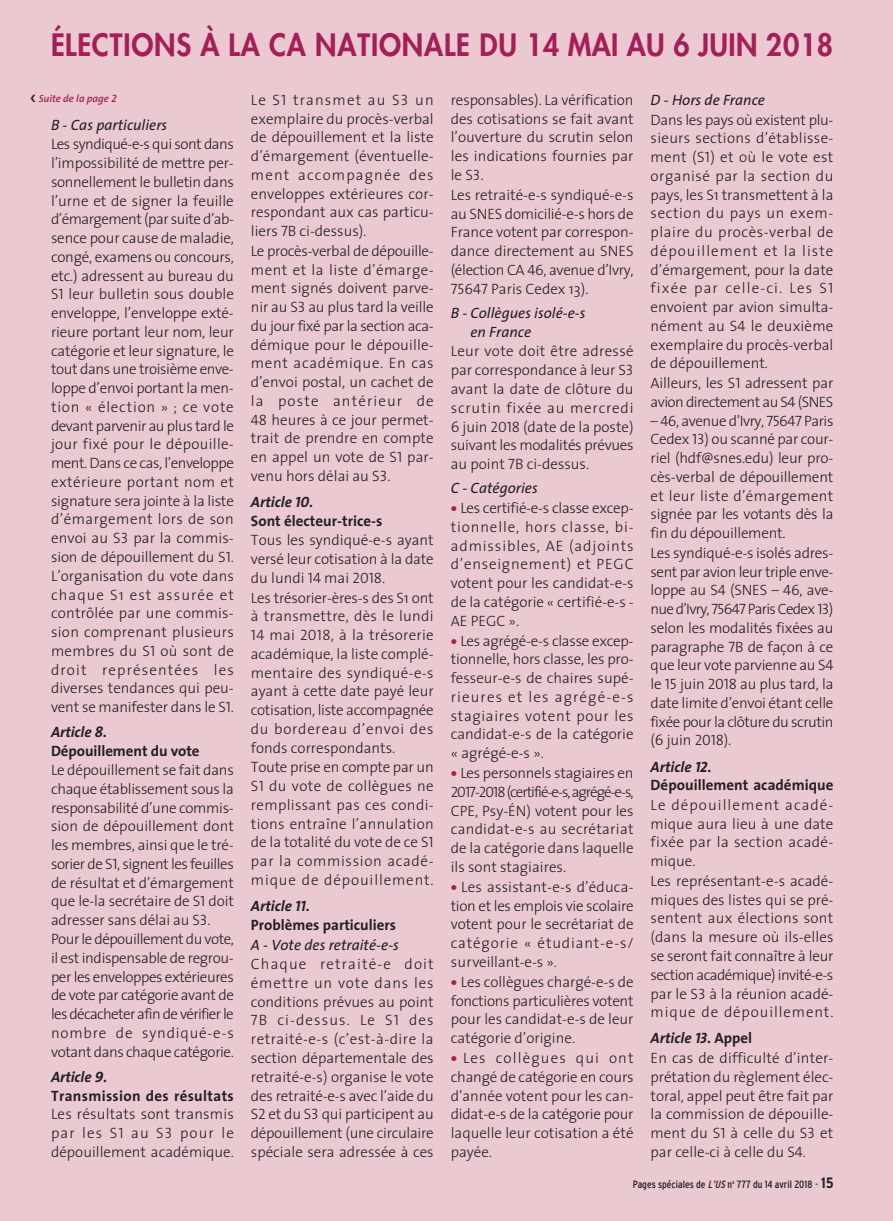
<style>
.page{position:relative;width:893px;height:1221px;background:#fff}
.page>*{position:absolute;margin:0;border:0;box-sizing:border-box;transform-origin:0 0}
.t1{font:800 30px "Futura";letter-spacing:.03em;color:#a61e58;scale:.94 1}
.t2{font:300 15px/18.8px "The Sans";color:#231f20}
.t3{font:300 15px/18.8px "The Sans";letter-spacing:-.02em;color:#231f20}
.t4{font:italic 15px "The Sans";color:#231f20}
.t5{font:300 15px "The Sans";letter-spacing:.02em;color:#231f20}
.t6{font:300 15px "The Sans";letter-spacing:.055em;color:#231f20}
.t7{font:condensed 10.5px "Interstate";color:#231f20}
.t8{font:italic 600 10.5px "The Sans";color:#a61e58}
.s1{font-family:"The Sans Light Caps";font-weight:400}
.s2{font-weight:700;font-style:italic}
.s3{font-family:"The Sans Bold Caps";font-weight:400;font-style:italic}
.s4{font-weight:700}
.s5{font-weight:400;font-style:italic}
.s6{font-weight:800;color:#a61e58}
.s7{font-family:"The Sans Semi Bold Caps";font-weight:400}
.s8{font-style:italic}
.s9{font-weight:300;font-stretch:normal}
.s10{font-weight:700;font-size:15px}
</style>
<div class="page">
<div style="left:0;top:0;width:893px;height:1220px;background:#eac9d0"></div>
<p class="t1" style="left:51px;top:29px;width:834px">ÉLECTIONS À LA CA NATIONALE DU 14 MAI AU 6 JUIN 2018</p>
<p class="t2" style="left:251px;top:92px;width:184px">Le S<span class="s1">1</span> transmet au S<span class="s1">3</span> un exemplaire du procès-verbal de dépouillement et la liste d’émargement (éventuelle&shy;ment accompagnée des enveloppes extérieures cor&shy;respondant aux cas particu&shy;liers <span class="s1">7</span>B ci-dessus).<br>Le procès-verbal de dépouille&shy;ment et la liste d’émarge&shy;ment signés doivent parve&shy;nir au S<span class="s1">3</span> au plus tard la veille du jour fixé par la section aca&shy;démique pour le dépouille&shy;ment académique. En cas d’envoi postal, un cachet de la poste antérieur de<br><span class="s1">48</span> heures à ce jour permet&shy;trait de prendre en compte en appel un vote de S<span class="s1">1</span> par&shy;venu hors délai au S<span class="s1">3</span>.</p>
<p class="t2" style="left:251px;top:494px;width:184px"><span class="s2">Article</span> <span class="s3">10</span><span class="s4">.<br>Sont électeur-trice-s<br></span>Tous les syndiqué-e-s ayant versé leur cotisation à la date du lundi <span class="s1">14</span> mai <span class="s1">2018</span>.<br>Les trésorier-ères-s des S1 ont à transmettre, dès le lundi<br><span class="s1">14</span> mai <span class="s1">2018</span>, à la trésorerie académique, la liste complé&shy;mentaire des syndiqué-e-s ayant à cette date payé leur cotisation, liste accompagnée du bordereau d’envoi des fonds correspondants.<br>Toute prise en compte par un<br>S<span class="s1">1</span> du vote de collègues ne remplissant pas ces condi&shy;tions entraîne l’annulation de la totalité du vote de ce S<span class="s1">1 </span>par la commission acadé&shy;mique de dépouillement.</p>
<p class="t2" style="left:251px;top:898px;width:184px"><span class="s2">Article</span> <span class="s3">11</span><span class="s4">.<br>Problèmes particuliers<br></span><span class="s5">A - Vote des retraité-e-s<br></span>Chaque retraité-e doit émettre un vote dans les conditions prévues au point<br><span class="s1">7</span>B ci-dessus. Le S<span class="s1">1</span> des retraité-e-s (c’est-à-dire la section départementale des retraité-e-s) organise le vote des retraité-e-s avec l’aide du<br>S<span class="s1">2</span> et du S<span class="s1">3</span> qui participent au dépouillement (une circulaire spéciale sera adressée à ces</p>
<p class="t2" style="left:451px;top:92px;width:184px">responsables). La vérification des cotisations se fait avant l’ouverture du scrutin selon les indications fournies par le S<span class="s1">3</span>.<br>Les retraité-e-s syndiqué-e-s au SNES domicilié-e-s hors de<br>France votent par correspon&shy;dance directement au SNES (élection CA <span class="s1">46</span>, avenue d’Ivry,<br><span class="s1">75647</span> Paris Cedex 13).</p>
<p class="t4" style="left:451px;top:307px;width:136px">B - Collègues isolé-e-s</p>
<p class="t4" style="left:470px;top:325px;width:62px">en France</p>
<p class="t5" style="left:451px;top:345px;width:184px">Leur vote doit être adressé</p>
<p class="t2" style="left:451px;top:362px;width:184px">par correspondance à leur S<span class="s1">3</span></p>
<p class="t2" style="left:451px;top:381px;width:184px">avant la date de clôture du</p>
<p class="t6" style="left:451px;top:402px;width:184px">scrutin fixée au mercredi</p>
<p class="t2" style="left:451px;top:418px;width:184px">6 juin <span class="s1">2018</span> (date de la poste)</p>
<p class="t3" style="left:451px;top:437px;width:184px">suivant les modalités prévues</p>
<p class="t2" style="left:451px;top:456px;width:140px">au point <span class="s1">7</span>B ci-dessus.</p>
<p class="t4" style="left:451px;top:482px;width:89px">C - Catégories</p>
<p class="t2" style="left:451px;top:500px;width:184px;text-align:justify"><span class="s6">•</span> Les certifié-e-s classe excep&shy;tionnelle, hors classe, bi&shy;admissibles, AE (adjoints d’enseignement) et PEGC votent pour les candidat-e-s de la catégorie « certifié-e-s - AE PEGC ».</p>
<p class="t2" style="left:451px;top:632px;width:184px;text-align:justify"><span class="s6">•</span> Les agrégé-e-s classe excep&shy;tionnelle, hors classe, les pro&shy;fesseur-e-s de chaires supé&shy;rieures et les agrégé-e-s stagiaires votent pour les candidat-e-s de la catégorie « agrégé-e-s ».</p>
<p class="t2" style="left:451px;top:765px;width:184px;text-align:justify"><span class="s6">•</span> Les personnels stagiaires en <span class="s1">2017-2018</span>(certifié-e-s, agrégé-e-s, CPE, Psy-ÉN) votent pour les candidat-e-s au secrétariat de la catégorie dans laquelle ils sont stagiaires.</p>
<p class="t2" style="left:451px;top:878px;width:184px;text-align:justify"><span class="s6">•</span> Les assistant-e-s d’éduca&shy;tion et les emplois vie scolaire votent pour le secrétariat de catégorie « étudiant-e-s/ surveillant-e-s ».</p>
<p class="t2" style="left:451px;top:973px;width:184px;text-align:justify"><span class="s6">•</span> Les collègues chargé-e-s de fonctions particulières votent pour les candidat-e-s de leur catégorie d’origine.</p>
<p class="t2" style="left:451px;top:1050px;width:184px;text-align:justify"><span class="s6">•</span> Les collègues qui ont changé de catégorie en cours d’année votent pour les can&shy;didat-e-s de la catégorie pour laquelle leur cotisation a été payée.</p>
<p class="t2" style="left:651px;top:92px;width:184px"><span class="s5">D - Hors de France<br></span>Dans les pays où existent plu&shy;sieurs sections d’établisse&shy;ment (S<span class="s1">1</span>) et où le vote est organisé par la section du pays, les S1 transmettent à la section du pays un exem&shy;plaire du procès-verbal de dépouillement et la liste d’émargement, pour la date fixée par celle-ci. Les S<span class="s1">1 </span>envoient par avion simulta&shy;nément au S<span class="s1">4</span> le deuxième exemplaire du procès-verbal de dépouillement.<br>Ailleurs, les S<span class="s1">1</span> adressent par avion directement au S<span class="s1">4</span> (SNES</p>
<p class="t2" style="left:651px;top:412px;width:184px">– <span class="s1">46</span>, avenue d’Ivry, <span class="s1">75647</span> Paris<br>Cedex <span class="s1">13</span>) ou scanné par cour&shy;riel (hdf@snes.edu) leur pro&shy;cès-verbal de dépouillement et leur liste d’émargement signée par les votants dès la fin du dépouillement.<br>Les syndiqué-e-s isolés adres&shy;sent par avion leur triple enve&shy;loppe au S<span class="s1">4</span> (SNES – <span class="s1">46</span>, ave&shy;nue d’Ivry, <span class="s1">75647</span> Paris Cedex <span class="s1">13</span>) selon les modalités fixées au paragraphe <span class="s1">7</span>B de façon à ce que leur vote parvienne au S<span class="s1">4 </span>le <span class="s1">15</span> juin <span class="s1">2018</span> au plus tard, la date limite d’envoi étant celle fixée pour la clôture du scrutin (6 juin <span class="s1">2018</span>).</p>
<p class="t2" style="left:651px;top:758px;width:184px"><span class="s2">Article</span> <span class="s3">12</span><span class="s4">.<br>Dépouillement académique<br></span>Le dépouillement acadé&shy;mique aura lieu à une date fixée par la section acadé&shy;mique.<br>Les représentant-e-s acadé&shy;miques des listes qui se pré&shy;sentent aux élections sont (dans la mesure où ils-elles se seront fait connaître à leur section académique) invité-e-s par le S<span class="s1">3</span> à la réunion acadé&shy;mique de dépouillement.</p>
<p class="t2" style="left:651px;top:1030px;width:184px"><span class="s2">Article</span> <span class="s3">13</span><span class="s4">. Appel<br></span>En cas de difficulté d’inter&shy;prétation du règlement élec&shy;toral, appel peut être fait par la commission de dépouille&shy;ment du S<span class="s1">1</span> à celle du S<span class="s1">3</span> et par celle-ci à celle du S<span class="s1">4</span>.</p>
<p class="t8" style="left:39px;top:95px;width:79px">Suite de la page <span class="s7">2</span></p>
<p class="t2" style="left:51px;top:117px;width:184px"><span class="s5">B - Cas particuliers<br></span>Les syndiqué-e-s qui sont dans l’impossibilité de mettre per&shy;sonnellement le bulletin dans l’urne et de signer la feuille d’émargement (par suite d’ab&shy;sence pour cause de maladie, congé, examens ou concours, etc.) adressent au bureau du<br>S<span class="s1">1</span> leur bulletin sous double enveloppe, l’enveloppe exté&shy;rieure portant leur nom, leur catégorie et leur signature, le tout dans une troisième enve&shy;loppe d’envoi portant la men&shy;tion « élection » ; ce vote devant parvenir au plus tard le jour fixé pour le dépouille&shy;ment. Dans ce cas, l’enveloppe extérieure portant nom et signature sera jointe à la liste d’émargement lors de son envoi au S<span class="s1">3</span> par la commis&shy;sion de dépouillement du S<span class="s1">1</span>.<br>L’organisation du vote dans chaque S1 est assurée et contrôlée par une commis&shy;sion comprenant plusieurs membres du S<span class="s1">1</span> où sont de droit représentées les diverses tendances qui peu&shy;vent se manifester dans le S<span class="s1">1</span>.</p>
<p class="t3" style="left:51px;top:724px;width:184px"><span class="s2">Article 8</span><span class="s4">.<br>Dépouillement du vote<br></span>Le dépouillement se fait dans chaque établissement sous la responsabilité d’une commis&shy;sion de dépouillement dont les membres, ainsi que le tré&shy;sorier de S<span class="s1">1</span>, signent les feuilles de résultat et d’émargement que le-la secrétaire de S<span class="s1">1</span> doit adresser sans délai au S<span class="s1">3</span>.<br>Pour le dépouillement du vote, il est indispensable de regrou&shy;per les enveloppes extérieures de vote par catégorie avant de les décacheter afin de vérifier le nombre de syndiqué-e-s votant dans chaque catégorie.</p>
<p class="t2" style="left:51px;top:1068px;width:184px"><span class="s2">Article</span> <span class="s3">9</span><span class="s4">.<br>Transmission des résultats<br></span>Les résultats sont transmis par les S<span class="s1">1</span> au S<span class="s1">3</span> pour le dépouillement académique.</p>
<p class="t7" style="left:633px;top:1180px;width:202px">Pages spéciales de <span class="s8">L’US</span>n<sup>o</sup> 777 du 14 avril 2018 <span class="s9">-</span> <span class="s10">15</span></p>
</div>
